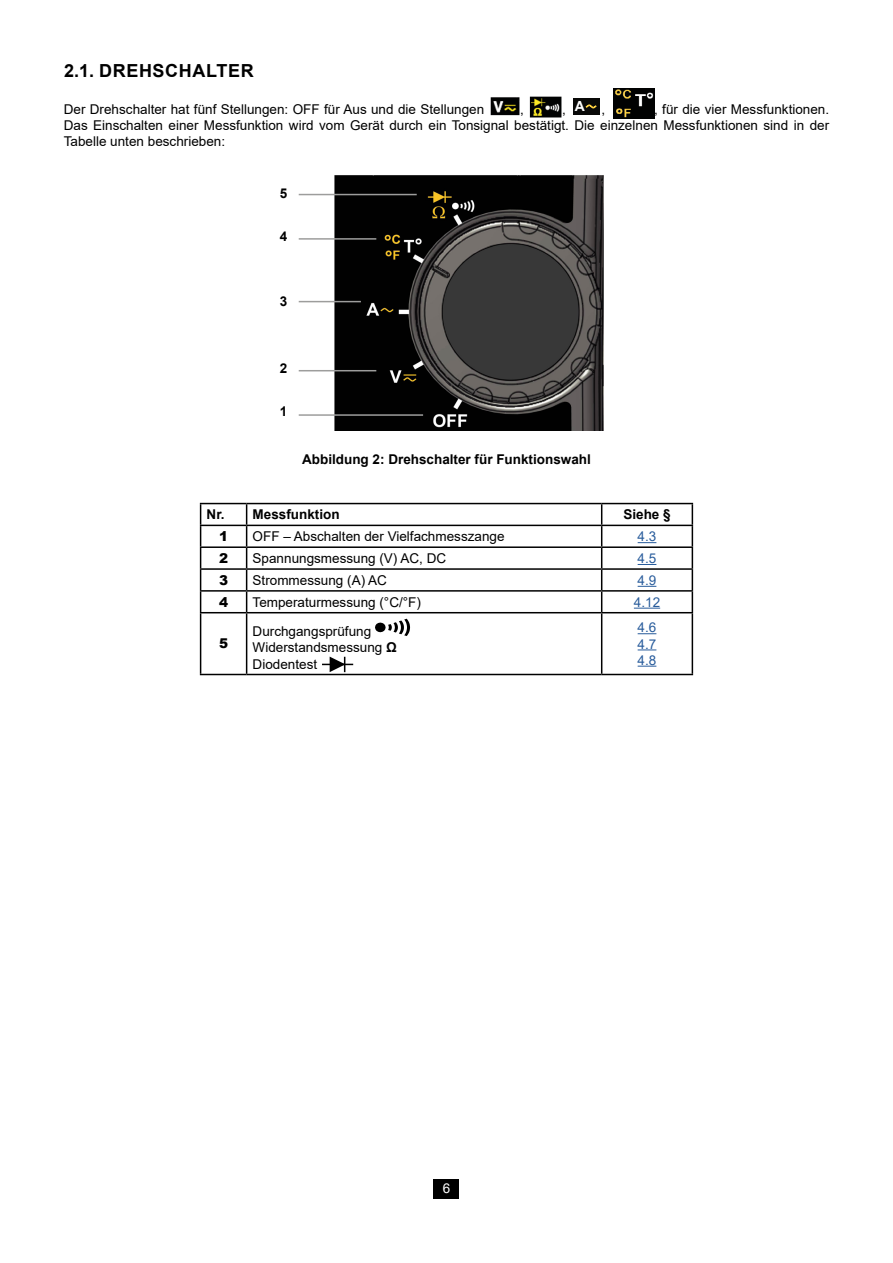
<style>
.page{position:relative;width:893px;height:1263px;background:#fff}
.page>*{position:absolute;margin:0;border:0;box-sizing:border-box;transform-origin:0 0}
.t1{font:700 18px "Arial";letter-spacing:.035em;color:#000}
.t2{font:13.5px/16.2px "Arial";color:#000;text-align:justify}
.t3{font:700 13.5px "Arial";color:#000}
.t4{font:13.5px/16.2px "Arial";color:#275b9b;text-align:justify}
.t5{font:900 13.5px "Arial";color:#000}
.t6{font:13.5px "Arial";color:#fff}
.s1{font-weight:700}
</style>
<div class="page">
<div style="left:434px;top:1179px;width:25px;height:19px;background:#000"></div>
<img style="left:490px;top:97px;width:30px;height:19px">
<img style="left:529px;top:96px;width:33px;height:22px">
<div style="left:573px;top:98px;width:27px;height:17px;background:#090908"></div>
<svg style="left:586px;top:105px;width:10px;height:3px"></svg>
<img style="left:614px;top:88px;width:40px;height:31px">
<img style="left:334px;top:175px;width:270px;height:256px">
<hr style="left:200px;top:503px;width:47px;height:1px;background:#000">
<hr style="left:247px;top:503px;width:355px;height:1px;background:#000">
<hr style="left:602px;top:503px;width:91px;height:1px;background:#000">
<hr style="left:200px;top:525px;width:47px;height:1px;background:#000">
<hr style="left:247px;top:525px;width:355px;height:1px;background:#000">
<hr style="left:602px;top:525px;width:91px;height:1px;background:#000">
<hr style="left:200px;top:546px;width:47px;height:2px;background:#000">
<hr style="left:247px;top:546px;width:355px;height:2px;background:#000">
<hr style="left:602px;top:546px;width:91px;height:2px;background:#000">
<hr style="left:200px;top:568px;width:47px;height:2px;background:#000">
<hr style="left:247px;top:568px;width:355px;height:2px;background:#000">
<hr style="left:602px;top:568px;width:91px;height:2px;background:#000">
<hr style="left:200px;top:590px;width:47px;height:2px;background:#000">
<svg style="left:200px;top:504px;width:1px;height:108px"></svg>
<hr style="left:247px;top:590px;width:355px;height:2px;background:#000">
<svg style="left:246px;top:504px;width:1px;height:108px"></svg>
<hr style="left:602px;top:590px;width:91px;height:2px;background:#000">
<svg style="left:601px;top:504px;width:1px;height:108px"></svg>
<svg style="left:692px;top:504px;width:1px;height:108px"></svg>
<hr style="left:200px;top:612px;width:47px;height:1px;background:#000">
<hr style="left:200px;top:613px;width:1px;height:61px;background:#000">
<hr style="left:247px;top:612px;width:355px;height:1px;background:#000">
<hr style="left:246px;top:613px;width:1px;height:61px;background:#000">
<hr style="left:602px;top:612px;width:91px;height:1px;background:#000">
<hr style="left:601px;top:613px;width:1px;height:61px;background:#000">
<hr style="left:692px;top:613px;width:1px;height:61px;background:#000">
<hr style="left:200px;top:674px;width:47px;height:1px;background:#000">
<hr style="left:247px;top:674px;width:355px;height:1px;background:#000">
<hr style="left:602px;top:674px;width:91px;height:1px;background:#000">
<svg style="left:638px;top:542px;width:18px;height:1px"></svg>
<svg style="left:638px;top:564px;width:18px;height:1px"></svg>
<svg style="left:638px;top:586px;width:18px;height:1px"></svg>
<svg style="left:634px;top:608px;width:26px;height:1px"></svg>
<svg style="left:375px;top:619px;width:35px;height:17px"></svg>
<hr style="left:322px;top:664px;width:31px;height:1px;background:#000">
<svg style="left:330px;top:657px;width:15px;height:15px"></svg>
<svg style="left:638px;top:633px;width:18px;height:1px"></svg>
<svg style="left:638px;top:649px;width:18px;height:1px"></svg>
<svg style="left:638px;top:666px;width:18px;height:1px"></svg>
<hr style="left:299px;top:194px;width:118px;height:1px;background:#9d9d9c">
<hr style="left:299px;top:238px;width:77px;height:2px;background:#9d9d9c">
<hr style="left:299px;top:301px;width:62px;height:1px;background:#9d9d9c">
<hr style="left:299px;top:370px;width:77px;height:1px;background:#9d9d9c">
<hr style="left:299px;top:414px;width:124px;height:2px;background:#9d9d9c">
<h1 class="t1" style="left:64px;top:58px;width:191px">2.1. DREHSCHALTER</h1>
<p class="t2" style="left:64px;top:101px;width:422px">Der Drehschalter hat fünf Stellungen: OFF für Aus und die Stellungen</p>
<p class="t2" style="left:520px;top:101px;width:5px">,</p>
<p class="t2" style="left:562px;top:101px;width:45px">, <sup>A</sup> ,</p>
<p class="t2" style="left:64px;top:101px;width:767px;text-indent:590px">, für die vier Messfunktionen.<br>Das Einschalten einer Messfunktion wird vom Gerät durch ein Tonsignal bestätigt. Die einzelnen Messfunktionen sind in der Tabelle unten beschrieben:</p>
<p class="t3" style="left:280px;top:184px;width:9px">5</p>
<p class="t3" style="left:280px;top:227px;width:9px">4</p>
<p class="t3" style="left:280px;top:292px;width:9px">3</p>
<p class="t3" style="left:280px;top:358px;width:9px">2</p>
<p class="t3" style="left:280px;top:401px;width:9px">1</p>
<p class="t3" style="left:302px;top:450px;width:290px">Abbildung 2: Drehschalter für Funktionswahl</p>
<p class="t3" style="left:207px;top:505px;width:135px">Nr. Messfunktion</p>
<p class="t3" style="left:623px;top:505px;width:49px">Siehe §</p>
<p class="t5" style="left:219px;top:526px;width:11px">1</p>
<p class="t2" style="left:253px;top:528px;width:253px">OFF – Abschalten der Vielfachmesszange</p>
<p class="t4" style="left:638px;top:528px;width:20px">4.3</p>
<p class="t5" style="left:219px;top:548px;width:11px">2</p>
<p class="t2" style="left:253px;top:550px;width:195px">Spannungsmessung (V) AC, DC</p>
<p class="t4" style="left:638px;top:550px;width:20px">4.5</p>
<p class="t5" style="left:219px;top:570px;width:11px">3</p>
<p class="t2" style="left:253px;top:572px;width:136px">Strommessung (A) AC</p>
<p class="t4" style="left:638px;top:572px;width:20px">4.9</p>
<p class="t5" style="left:219px;top:592px;width:11px">4</p>
<p class="t2" style="left:253px;top:594px;width:170px">Temperaturmessung (°C/°F)</p>
<p class="t4" style="left:634px;top:594px;width:28px">4.12</p>
<p class="t5" style="left:219px;top:634px;width:11px">5</p>
<p class="t2" style="left:253px;top:623px;width:146px;text-align:left">Durchgangsprüfung<br>Widerstandsmessung <span class="s1">Ω<br></span>Diodentest</p>
<p class="t4" style="left:638px;top:619px;width:20px">4.6<br>4.7<br>4.8</p>
<p class="t6" style="left:443px;top:1179px;width:9px">6</p>
</div>
